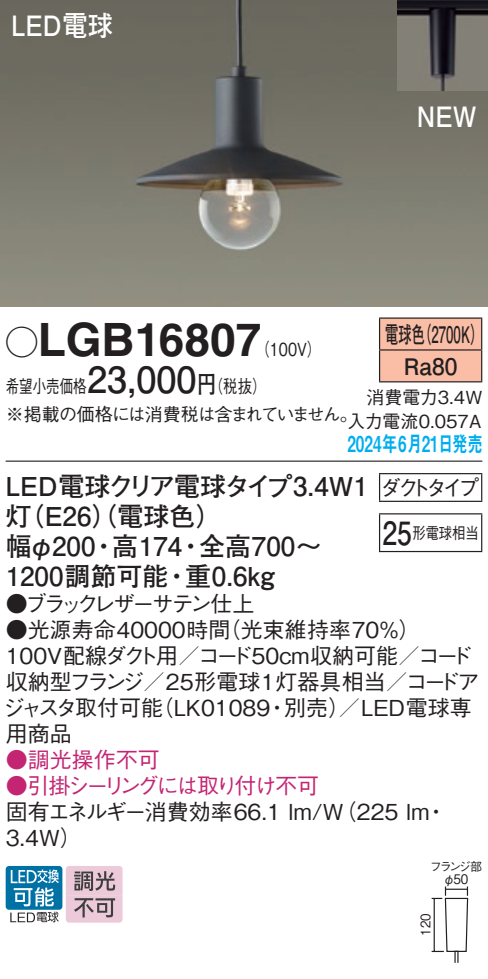
<style>
.page{position:relative;width:488px;height:979px;background:#fff}
.page>*{position:absolute;margin:0;border:0;box-sizing:border-box;transform-origin:0 0}
.t1{font:700 46px "Helvetica LT Std";color:#231f20}
.t2{font:700 28px "Futo Go B101 Pro";color:#fff;scale:.9 1}
.t3{font:700 26px/30px "Futo Go B101 Pro";color:#231f20}
.t4{font:700 22.8px/32px "Futo Go B101 Pro";color:#231f20;text-align:center;scale:.58 1}
.t5{font:500 22px/26px "Gothic BBB Pro";color:#231f20}
.t6{font:500 22px "Gothic BBB Pro";letter-spacing:-.125em;color:#c42573}
.t7{font:500 22px "Gothic BBB Pro";letter-spacing:-.125em;color:#231f20}
.t8{font:22px "Midashi Go Pro MB31";color:#00aeef;scale:.7 1}
.t9{font:500 22px "Gothic BBB Pro";letter-spacing:-.095em;color:#c42573}
.t10{font:500 22px "Gothic BBB Pro";color:#231f20;scale:.94 1}
.t11{font:500 18px/37.6px "Gothic BBB Pro";color:#231f20;scale:.8 1}
.t12{font:500 18px "Gothic BBB Pro";letter-spacing:-.065em;color:#231f20}
.t13{font:500 18px/24px "Gothic BBB Pro";color:#231f20;text-align:right}
.t14{font:500 16px "Gothic BBB Pro";color:#231f20;scale:.83 1}
.t15{font:500 13.2px "Gothic BBB Pro";color:#231f20;scale:.9 1}
.t16{font:500 12px "Gothic BBB Pro";letter-spacing:-.185em;color:#231f20}
.s1{font-family:"Ford Classification 1";font-weight:400;font-size:32px}
.s2{font-family:"Futo Go B101 Pro";font-weight:700;font-size:36px}
.s3{font-family:"Futo Go B101 Pro";font-weight:700;font-size:24px}
.s4{font-family:"Futo Go B101 Pro";font-weight:700;font-size:32px}
</style>
<div class="page">
<img style="left:0;top:0;width:488px;height:306px">
<img style="left:397px;top:0;width:91px;height:91px">
<div style="left:380px;top:319px;width:101px;height:62px;background:#fabda6"></div>
<hr style="left:379px;top:317px;width:103px;height:2px;background:#231f20">
<hr style="left:379px;top:319px;width:1px;height:30px;background:#231f20">
<hr style="left:481px;top:319px;width:1px;height:30px;background:#231f20">
<hr style="left:379px;top:349px;width:103px;height:2px;background:#231f20">
<hr style="left:379px;top:351px;width:1px;height:30px;background:#231f20">
<hr style="left:481px;top:351px;width:1px;height:30px;background:#231f20">
<hr style="left:379px;top:381px;width:103px;height:2px;background:#231f20">
<hr style="left:6px;top:460px;width:476px;height:2px;background:#231f20">
<svg style="left:379px;top:474px;width:1px;height:27px"></svg>
<hr style="left:379px;top:473px;width:103px;height:1px;background:#231f20">
<svg style="left:481px;top:474px;width:1px;height:27px"></svg>
<hr style="left:379px;top:501px;width:103px;height:1px;background:#231f20">
<hr style="left:379px;top:514px;width:1px;height:37px;background:#231f20">
<hr style="left:379px;top:513px;width:103px;height:2px;background:#231f20">
<hr style="left:481px;top:514px;width:1px;height:37px;background:#231f20">
<hr style="left:379px;top:551px;width:103px;height:1px;background:#231f20">
<svg style="left:431px;top:886px;width:37px;height:77px"></svg>
<div style="left:6px;top:866px;width:56px;height:44px;background:#0071a5;border-radius:3px"></div>
<svg style="left:10px;top:912px;width:49px;height:10px"></svg>
<svg style="left:11px;top:869px;width:48px;height:37px"></svg>
<svg style="left:66px;top:866px;width:56px;height:57px;background:#c9aeba"></svg>
<p class="t2" style="left:11px;top:3px;width:114px">LED電球</p>
<p class="t2" style="left:416px;top:94px;width:68px">NEW</p>
<h1 class="t1" style="left:6px;top:311px;width:257px"><span class="s1">A</span>LGB16807</h1>
<p class="t4" style="left:385px;top:315px;width:171px">電球色（2700K）<br>Ra80</p>
<p class="t13" style="left:347px;top:383px;width:136px">消費電力3.4W入力電流0.057A</p>
<p class="t8" style="left:347px;top:426px;width:195px">2024年6月21日発売</p>
<p class="t3" style="left:6px;top:468px;width:363px">LED電球クリア電球タイプ3.4W1灯（E26（）電球色）<br>幅φ200・高174・全高700～<br>1200調節可能・重0.6kg</p>
<p class="t7" style="left:6px;top:586px;width:250px">●ブラックレザーサテン仕上</p>
<p class="t5" style="left:3px;top:614px;width:478px">●光源寿命40000時間（光束維持率70％）<br>100V配線ダクト用／コード50cm収納可能／コード収納型フランジ／25形電球1灯器具相当／コードアジャスタ取付可能（LK01089・別売）／LED電球専用商品</p>
<p class="t9" style="left:6px;top:742px;width:155px">●調光操作不可</p>
<p class="t6" style="left:6px;top:768px;width:315px">●引掛シーリングには取り付け不可</p>
<p class="t5" style="left:6px;top:796px;width:443px">固有エネルギー消費効率66.1 lm/W（225 lm・<br>3.4W）</p>
<p class="t11" style="left:6px;top:328px;width:396px;text-indent:250px">（100V）希望小売価格<span class="s2">23,000</span><span class="s3">円</span>（税抜）</p>
<p class="t12" style="left:6px;top:400px;width:353px">※掲載の価格には消費税は含まれていません。</p>
<p class="t10" style="left:380px;top:470px;width:106px">ダクトタイプ</p>
<p class="t14" style="left:382px;top:520px;width:118px"><span class="s4">25</span>形電球相当</p>
<p class="t16" style="left:430px;top:857px;width:54px">フランジ部</p>
<p class="t15" style="left:414px;top:936px;width:26px;rotate:-90deg">120</p>
<p class="t15" style="left:443px;top:869px;width:29px">φ50</p>
</div>
